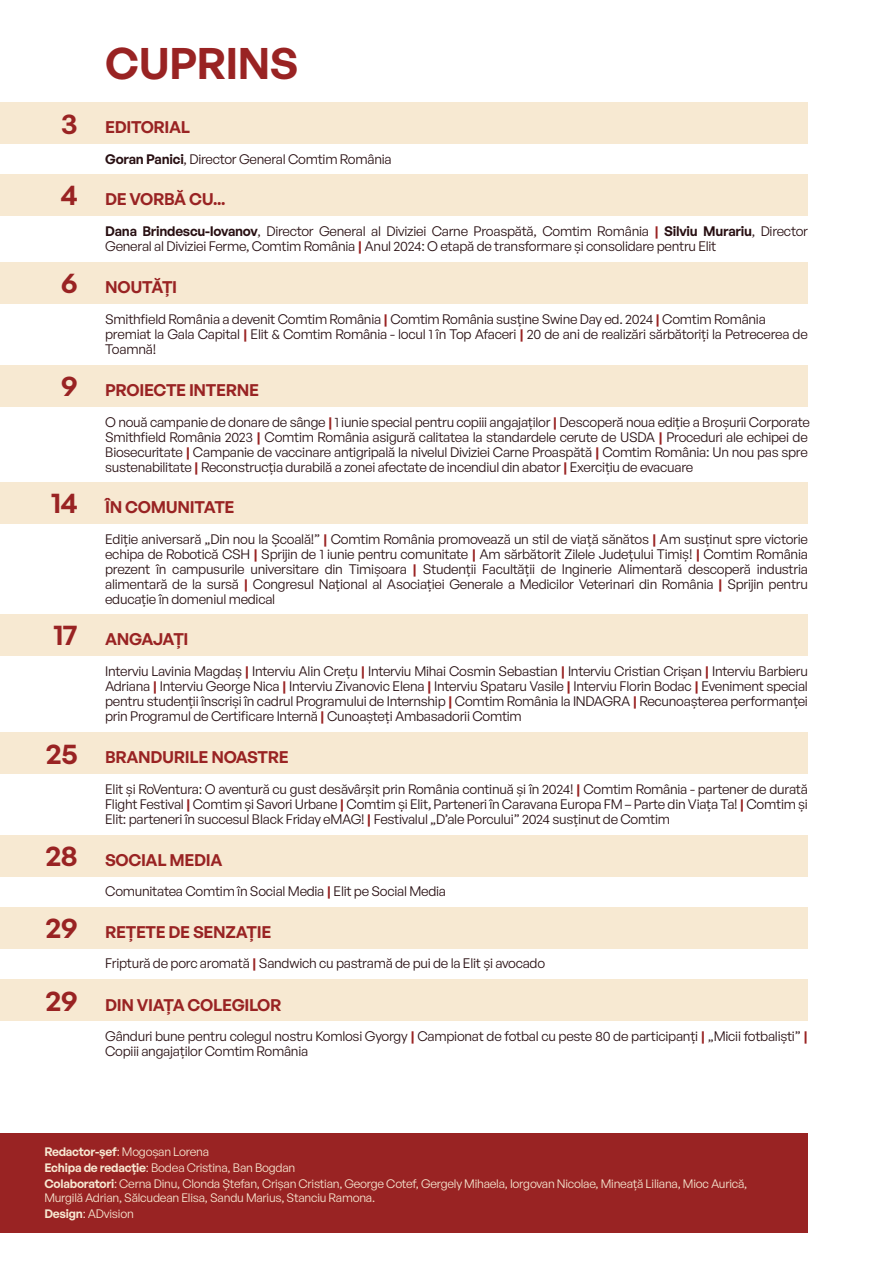
<style>
.page{position:relative;width:893px;height:1263px;background:#fff}
.page>*{position:absolute;margin:0;border:0;box-sizing:border-box;transform-origin:0 0}
.t1{font:600 43.2px "General Sans";letter-spacing:-.02em;color:#992323}
.t2{font:600 16.5px "General Sans";letter-spacing:-.02em;color:#992323}
.t3{font:13.5px/15px "General Sans";letter-spacing:-.02em;color:#280f12}
.t4{font:12px/15.9px "General Sans";letter-spacing:-.02em;color:#f7e9d2}
.s1{font-size:28.5px}
.s2{font-weight:600}
.s3{font-weight:600;color:#992323}
</style>
<div class="page">
<div style="left:0;top:102px;width:808px;height:42px;background:#f7e9d2"></div>
<div style="left:0;top:175px;width:808px;height:41px;background:#f7e9d2"></div>
<div style="left:0;top:262px;width:808px;height:42px;background:#f7e9d2"></div>
<div style="left:0;top:365px;width:808px;height:42px;background:#f7e9d2"></div>
<div style="left:0;top:482px;width:808px;height:42px;background:#f7e9d2"></div>
<div style="left:0;top:614px;width:808px;height:42px;background:#f7e9d2"></div>
<div style="left:0;top:732px;width:808px;height:42px;background:#f7e9d2"></div>
<div style="left:0;top:835px;width:808px;height:41px;background:#f7e9d2"></div>
<div style="left:0;top:907px;width:808px;height:41px;background:#f7e9d2"></div>
<div style="left:0;top:980px;width:808px;height:41px;background:#f7e9d2"></div>
<div style="left:0;top:1133px;width:808px;height:99px;background:#992323"></div>
<h1 class="t1" style="left:105px;top:36px;width:195px">CUPRINS</h1>
<p class="t2" style="left:61px;top:117px;width:131px"><span class="s1">3</span> EDITORIAL</p>
<p class="t3" style="left:105px;top:151px;width:288px"><span class="s2">Goran Panici</span>, Director General Comtim România</p>
<p class="t2" style="left:61px;top:189px;width:166px"><span class="s1">4</span> DE VORBĂ CU...</p>
<p class="t3" style="left:105px;top:223px;width:704px"><span class="s2">Dana Brindescu-Iovanov</span>, Director General al Diviziei Carne Proaspătă, Comtim România <span class="s3">|</span> <span class="s2">Silviu Murariu</span>, Director<br>General al Diviziei Ferme, Comtim România <span class="s3">|</span> Anul 2024: O etapă de transformare și consolidare pentru Elit</p>
<p class="t2" style="left:61px;top:277px;width:118px"><span class="s1">6</span> NOUTĂŢI</p>
<p class="t3" style="left:105px;top:311px;width:704px">Smithfield România a devenit Comtim România <span class="s3">|</span> Comtim România susţine Swine Day ed. 2024 <span class="s3">|</span> Comtim România premiat la Gala Capital <span class="s3">|</span> Elit &amp; Comtim România - locul 1 în Top Afaceri <span class="s3">|</span> 20 de ani de realizări sărbătoriţi la Petrecerea de<br>Toamnă!</p>
<p class="t2" style="left:61px;top:379px;width:199px"><span class="s1">9</span> PROIECTE INTERNE</p>
<p class="t3" style="left:105px;top:414px;width:706px">O nouă campanie de donare de sânge <span class="s3">|</span> 1 iunie special pentru copiii angajaţilor <span class="s3">|</span> Descoperă noua ediţie a Broșurii Corporate Smithfield România 2023 <span class="s3">|</span> Comtim România asigură calitatea la standardele cerute de USDA <span class="s3">|</span> Proceduri ale echipei de Biosecuritate <span class="s3">|</span> Campanie de vaccinare antigripală la nivelul Diviziei Carne Proaspătă <span class="s3">|</span> Comtim România: Un nou pas spre sustenabilitate <span class="s3">|</span> Reconstrucţia durabilă a zonei afectate de incendiul din abator <span class="s3">|</span> Exerciţiu de evacuare</p>
<p class="t2" style="left:51px;top:497px;width:185px"><span class="s1">14</span> ÎN COMUNITATE</p>
<p class="t3" style="left:105px;top:531px;width:704px;text-align:justify">Ediţie aniversară „Din nou la Școală!” <span class="s3">|</span> Comtim România promovează un stil de viaţă sănătos <span class="s3">|</span> Am susţinut spre victorie echipa de Robotică CSH <span class="s3">|</span> Sprijin de 1 iunie pentru comunitate <span class="s3">|</span> Am sărbătorit Zilele Judeţului Timiș! <span class="s3">|</span> Comtim România prezent în campusurile universitare din Timișoara <span class="s3">|</span> Studenţii Facultăţii de Inginerie Alimentară descoperă industria alimentară de la sursă <span class="s3">|</span> Congresul Naţional al Asociaţiei Generale a Medicilor Veterinari din România <span class="s3">|</span> Sprijin pentru educaţie în domeniul medical</p>
<p class="t2" style="left:53px;top:629px;width:137px"><span class="s1">17</span> ANGAJAŢI</p>
<p class="t3" style="left:105px;top:663px;width:704px;text-align:justify">Interviu Lavinia Magdaș <span class="s3">|</span> Interviu Alin Creţu <span class="s3">|</span> Interviu Mihai Cosmin Sebastian <span class="s3">|</span> Interviu Cristian Crișan <span class="s3">|</span> Interviu Barbieru Adriana <span class="s3">|</span> Interviu George Nica <span class="s3">|</span> Interviu Zivanovic Elena <span class="s3">|</span> Interviu Spataru Vasile <span class="s3">|</span> Interviu Florin Bodac <span class="s3">|</span> Eveniment special pentru studenţii înscriși în cadrul Programului de Internship <span class="s3">|</span> Comtim România la INDAGRA <span class="s3">|</span> Recunoașterea performanţei prin Programul de Certificare Internă <span class="s3">|</span> Cunoașteţi Ambasadorii Comtim</p>
<p class="t2" style="left:46px;top:747px;width:244px"><span class="s1">25</span> BRANDURILE NOASTRE</p>
<p class="t3" style="left:105px;top:781px;width:704px;text-align:justify">Elit și RoVentura: O aventură cu gust desăvârșit prin România continuă și în 2024! <span class="s3">|</span> Comtim România - partener de durată Flight Festival <span class="s3">|</span> Comtim și Savori Urbane <span class="s3">|</span> Comtim și Elit, Parteneri în Caravana Europa FM – Parte din Viaţa Ta! <span class="s3">|</span> Comtim și Elit: parteneri în succesul Black Friday eMAG! <span class="s3">|</span> Festivalul „D’ale Porcului” 2024 susţinut de Comtim</p>
<p class="t2" style="left:45px;top:849px;width:179px"><span class="s1">28</span> SOCIAL MEDIA</p>
<p class="t3" style="left:105px;top:883px;width:342px">Comunitatea Comtim în Social Media <span class="s3">|</span> Elit pe Social Media</p>
<p class="t2" style="left:46px;top:921px;width:227px"><span class="s1">29</span> REŢETE DE SENZAŢIE</p>
<p class="t3" style="left:105px;top:956px;width:441px">Friptură de porc aromată <span class="s3">|</span> Sandwich cu pastramă de pui de la Elit și avocado</p>
<p class="t2" style="left:46px;top:994px;width:237px"><span class="s1">29</span> DIN VIAŢA COLEGILOR</p>
<p class="t3" style="left:105px;top:1028px;width:704px">Gânduri bune pentru colegul nostru Komlosi Gyorgy <span class="s3">|</span> Campionat de fotbal cu peste 80 de participanţi <span class="s3">|</span> „Micii fotbaliști” <span class="s3">|<br></span>Copiii angajaţilor Comtim România</p>
<p class="t4" style="left:44px;top:1143px;width:704px"><span class="s2">Redactor-șef</span>: Mogoșan Lorena<br><span class="s2">Echipa de redacţie</span>: Bodea Cristina, Ban Bogdan<br><span class="s2">Colaboratori</span>: Cerna Dinu, Clonda Ștefan, Crișan Cristian, George Cotef, Gergely Mihaela, Iorgovan Nicolae, Mineaţă Liliana, Mioc Aurică,</p>
<p class="t4" style="left:44px;top:1190px;width:332px">Murgilă Adrian, Sălcudean Elisa, Sandu Marius, Stanciu Ramona.<br><span class="s2">Design</span>: ADvision</p>
</div>
